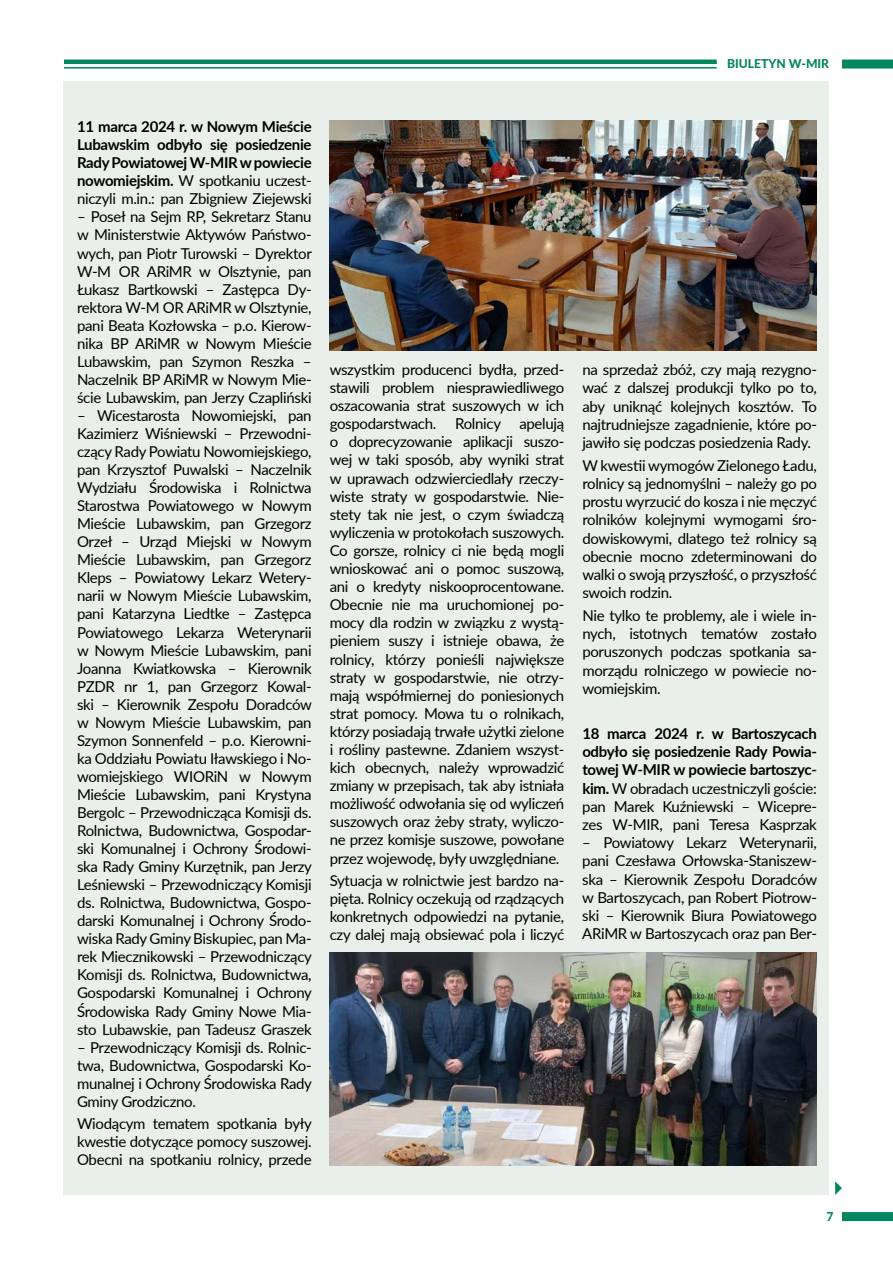
<style>
.page{position:relative;width:893px;height:1263px;background:#fff}
.page>*{position:absolute;margin:0;border:0;box-sizing:border-box;transform-origin:0 0}
.t1{font:15px/18px "Lato";letter-spacing:-.02em;color:#000;text-align:justify}
.t2{font:700 15px/18.3px "Lato";letter-spacing:-.02em;color:#000;text-align:justify}
.t3{font:800 12.15px "Lato";color:#04865e}
.s1{font-weight:400}
</style>
<div class="page">
<div style="left:842px;top:1212px;width:51px;height:9px;background:#04865e"></div>
<hr style="left:64px;top:60px;width:653px;height:4px;background:#04865e">
<hr style="left:64px;top:67px;width:653px;height:2px;background:#04865e">
<div style="left:842px;top:60px;width:51px;height:9px;background:#04865e"></div>
<div style="left:64px;top:81px;width:765px;height:1114px;background:#e9efea"></div>
<img style="left:330px;top:953px;width:487px;height:212px">
<svg style="left:835px;top:1181px;width:7px;height:14px"></svg>
<img style="left:330px;top:120px;width:487px;height:230px">
<p class="t3" style="left:727px;top:55px;width:103px">BIULETYN W-MIR</p>
<p class="t2" style="left:77px;top:117px;width:236px">11 marca 2024 r. w Nowym Mieście Lubawskim odbyło się posiedzenie RadyPowiatowej W-MIRw powiecie nowomiejskim. <span class="s1">W spotkaniu uczest&shy;niczyli m.in.: pan Zbigniew Ziejewski</span></p>
<p class="t1" style="left:77px;top:207px;width:236px">– Poseł na Sejm RP, Sekretarz Stanu w Ministerstwie Aktywów Państwo&shy;wych, pan Piotr Turowski – Dyrektor W-M OR ARiMR w Olsztynie, pan Łukasz Bartkowski – Zastępca Dy&shy;rektora W-M OR ARiMR w Olsztynie, pani Beata Kozłowska – p.o. Kierow&shy;nika BP ARiMR w Nowym Mieście Lubawskim, pan Szymon Reszka – Naczelnik BP ARiMR w Nowym Mie&shy;ście Lubawskim, pan Jerzy Czapliński</p>
<p class="t1" style="left:77px;top:406px;width:236px">– Wicestarosta Nowomiejski, pan Kazimierz Wiśniewski – Przewodni&shy;czący Rady Powiatu Nowomiejskiego, pan Krzysztof Puwalski – Naczelnik Wydziału Środowiska i Rolnictwa Starostwa Powiatowego w Nowym Mieście Lubawskim, pan Grzegorz Orzeł – Urząd Miejski w Nowym Mieście Lubawskim, pan Grzegorz Kleps – Powiatowy Lekarz Wetery&shy;narii w Nowym Mieście Lubawskim, pani Katarzyna Liedtke – Zastępca Powiatowego Lekarza Weterynarii w Nowym Mieście Lubawskim, pani Joanna Kwiatkowska – Kierownik PZDR nr 1, pan Grzegorz Kowal&shy;ski – Kierownik Zespołu Doradców w Nowym Mieście Lubawskim, pan Szymon Sonnenfeld – p.o. Kierowni&shy;ka Oddziału Powiatu Iławskiego i No&shy;womiejskiego WIORiN w Nowym Mieście Lubawskim, pani Krystyna Bergolc – Przewodnicząca Komisji ds.<br>Rolnictwa, Budownictwa, Gospodar&shy;ski Komunalnej i Ochrony Środowi&shy;ska Rady Gminy Kurzętnik, pan Jerzy Leśniewski – Przewodniczący Komisji ds. Rolnictwa, Budownictwa, Gospo&shy;darski Komunalnej i Ochrony Środo&shy;wiska Rady Gminy Biskupiec, pan Ma&shy;rek Miecznikowski – Przewodniczący Komisji ds. Rolnictwa, Budownictwa, Gospodarski Komunalnej i Ochrony Środowiska Rady Gminy Nowe Mia&shy;sto Lubawskie, pan Tadeusz Graszek</p>
<p class="t1" style="left:77px;top:1037px;width:236px">– Przewodniczący Komisji ds. Rolnic&shy;twa, Budownictwa, Gospodarski Ko&shy;munalnej i Ochrony Środowiska Rady Gminy Grodziczno.</p>
<p class="t1" style="left:77px;top:1114px;width:236px">Wiodącym tematem spotkania były kwestie dotyczące pomocy suszowej.<br>Obecni na spotkaniu rolnicy, przede</p>
<p class="t1" style="left:330px;top:360px;width:236px">wszystkim producenci bydła, przed&shy;stawili problem niesprawiedliwego oszacowania strat suszowych w ich gospodarstwach. Rolnicy apelują o doprecyzowanie aplikacji suszo&shy;wej w taki sposób, aby wyniki strat w uprawach odzwierciedlały rzeczy&shy;wiste straty w gospodarstwie. Nie&shy;stety tak nie jest, o czym świadczą wyliczenia w protokołach suszowych.<br>Co gorsze, rolnicy ci nie będą mogli wnioskować ani o pomoc suszową, ani o kredyty niskooprocentowane.<br>Obecnie nie ma uruchomionej po&shy;mocy dla rodzin w związku z wystą&shy;pieniem suszy i istnieje obawa, że rolnicy, którzy ponieśli największe straty w gospodarstwie, nie otrzy&shy;mają współmiernej do poniesionych strat pomocy. Mowa tu o rolnikach, którzy posiadają trwałe użytki zielone i rośliny pastewne. Zdaniem wszyst&shy;kich obecnych, należy wprowadzić zmiany w przepisach, tak aby istniała możliwość odwołania się od wyliczeń suszowych oraz żeby straty, wyliczo&shy;ne przez komisje suszowe, powołane przez wojewodę, były uwzględniane.</p>
<p class="t1" style="left:330px;top:871px;width:236px">Sytuacja w rolnictwie jest bardzo na&shy;pięta. Rolnicy oczekują od rządzących konkretnych odpowiedzi na pytanie, czy dalej mają obsiewać pola i liczyć</p>
<p class="t1" style="left:582px;top:360px;width:236px">na sprzedaż zbóż, czy mają rezygno&shy;wać z dalszej produkcji tylko po to, aby uniknąć kolejnych kosztów. To najtrudniejsze zagadnienie, które po&shy;jawiło się podczas posiedzenia Rady.</p>
<p class="t1" style="left:582px;top:455px;width:236px">W kwestii wymogów Zielonego Ładu, rolnicy są jednomyślni – należy go po prostu wyrzucić do kosza i nie męczyć rolników kolejnymi wymogami śro&shy;dowiskowymi, dlatego też rolnicy są obecnie mocno zdeterminowani do walki o swoją przyszłość, o przyszłość swoich rodzin.</p>
<p class="t1" style="left:582px;top:606px;width:236px">Nie tylko te problemy, ale i wiele in&shy;nych, istotnych tematów zostało poruszonych podczas spotkania sa&shy;morządu rolniczego w powiecie no&shy;womiejskim.</p>
<p class="t2" style="left:582px;top:723px;width:236px">18 marca 2024 r. w Bartoszycach odbyło się posiedzenie Rady Powia&shy;towej W-MIR w powiecie bartoszyc&shy;kim. <span class="s1">W obradach uczestniczyli goście: pan Marek Kuźniewski – Wicepre&shy;zes W-MIR, pani Teresa Kasprzak</span></p>
<p class="t1" style="left:582px;top:833px;width:236px">– Powiatowy Lekarz Weterynarii, pani Czesława Orłowska-Staniszew&shy;ska – Kierownik Zespołu Doradców w Bartoszycach, pan Robert Piotrow&shy;ski – Kierownik Biura Powiatowego ARiMR w Bartoszycach oraz pan Ber-</p>
<p class="t3" style="left:826px;top:1207px;width:9px">7</p>
</div>
